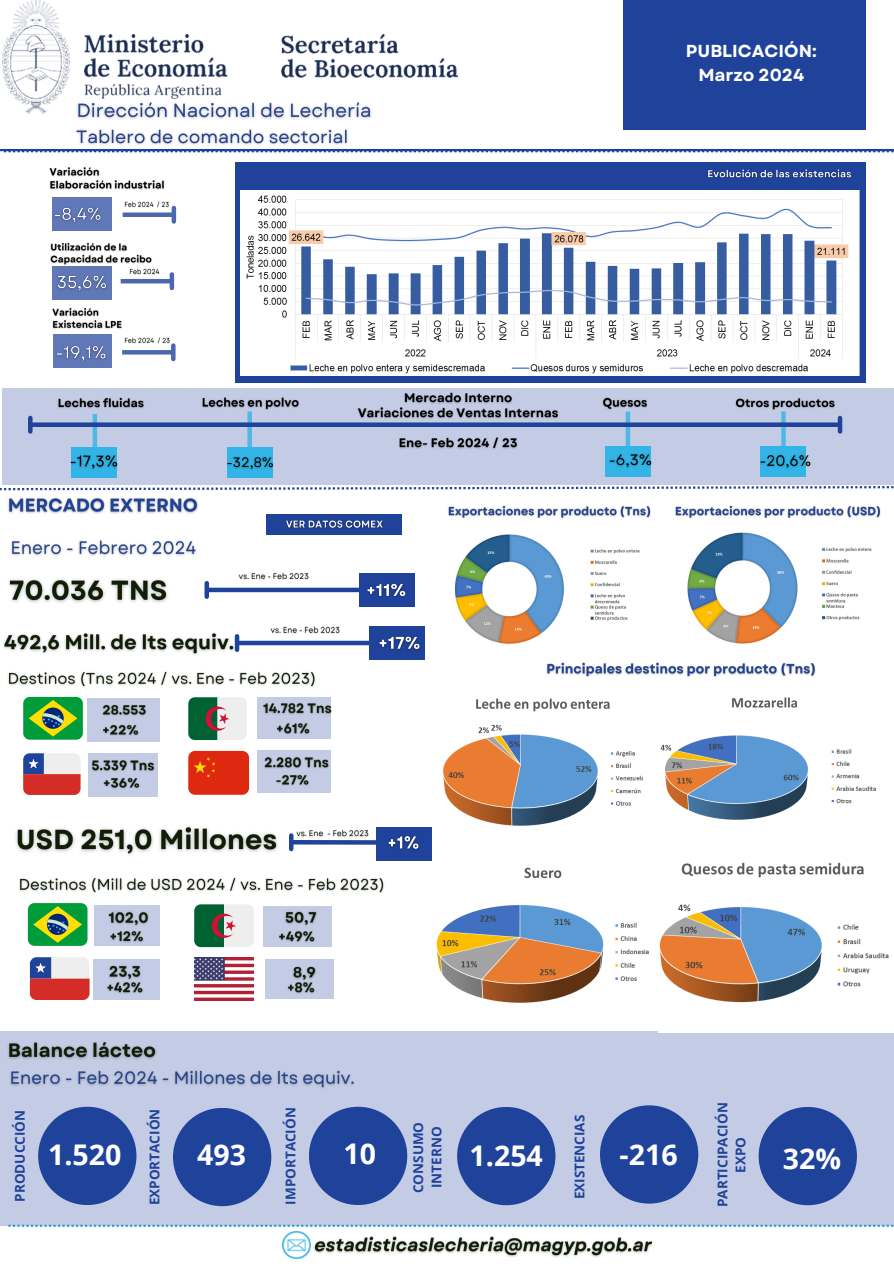
<style>
.page{position:relative;width:894px;height:1264px;background:#fff}
.page>*{position:absolute;margin:0;border:0;box-sizing:border-box;transform-origin:0 0}
.t1{font:700 28.5px "Open Sans";color:#fff}
.t2{font:700 17.4px/23.5px "Garet";color:#fff;text-align:center}
.t3{font:700 13.5px/18px "Open Sans";color:#1f429b;text-align:center}
</style>
<div class="page">
<div style="left:235px;top:162px;width:630px;height:221px;background:#1f429b"></div>
<svg style="left:8px;top:1225px;width:885px;height:1px"></svg>
<img style="left:282px;top:1231px;width:28px;height:26px">
<div style="left:2px;top:388px;width:891px;height:97px;background:#c3cce4"></div>
<img style="left:8px;top:579px;width:160px;height:24px">
<div style="left:87px;top:697px;width:72px;height:44px;background:#c3cce4"></div>
<div style="left:257px;top:697px;width:73px;height:41px;background:#c3cce4"></div>
<div style="left:88px;top:753px;width:70px;height:43px;background:#c3cce4"></div>
<img style="left:8px;top:498px;width:190px;height:16px">
<div style="left:257px;top:750px;width:73px;height:43px;background:#c3cce4"></div>
<div style="left:208px;top:587px;width:151px;height:5px;background:#1f429b"></div>
<div style="left:204px;top:583px;width:5px;height:13px;background:#1f429b"></div>
<div style="left:623px;top:0;width:241px;height:129px;background:#1f429b"></div>
<div style="left:52px;top:197px;width:60px;height:33px;background:#6078b8"></div>
<div style="left:54px;top:334px;width:58px;height:34px;background:#6078b8"></div>
<div style="left:72px;top:447px;width:45px;height:30px;background:#32b4e6"></div>
<img style="left:70px;top:450px;width:48px;height:24px">
<div style="left:227px;top:447px;width:45px;height:30px;background:#32b4e6"></div>
<div style="left:605px;top:446px;width:45px;height:30px;background:#32b4e6"></div>
<div style="left:760px;top:446px;width:45px;height:30px;background:#32b4e6"></div>
<div style="left:52px;top:266px;width:60px;height:34px;background:#6078b8"></div>
<hr style="left:0;top:149px;width:893px;height:2px;background:#1f429b">
<div style="left:123px;top:212px;width:50px;height:5px;background:#4b67af"></div>
<div style="left:171px;top:208px;width:5px;height:13px;background:#4b67af"></div>
<hr style="left:121px;top:279px;width:50px;height:4px;background:#4b67af">
<div style="left:169px;top:274px;width:5px;height:14px;background:#4b67af"></div>
<hr style="left:122px;top:350px;width:50px;height:4px;background:#4b67af">
<hr style="left:171px;top:345px;width:4px;height:14px;background:#4b67af">
<svg style="left:4px;top:151px;width:889px;height:1px"></svg>
<div style="left:247px;top:411px;width:5px;height:38px;background:#4fb8e5"></div>
<div style="left:243px;top:448px;width:13px;height:5px;background:#32b4e6"></div>
<svg style="left:93px;top:414px;width:4px;height:37px"></svg>
<hr style="left:88px;top:451px;width:14px;height:4px;background:#32b4e6">
<svg style="left:781px;top:413px;width:4px;height:33px"></svg>
<svg style="left:625px;top:413px;width:5px;height:33px"></svg>
<div style="left:31px;top:422px;width:807px;height:5px;background:#1f429b"></div>
<div style="left:28px;top:418px;width:5px;height:13px;background:#1f429b"></div>
<div style="left:837px;top:418px;width:5px;height:13px;background:#1f429b"></div>
<svg style="left:188px;top:697px;width:59px;height:43px;background:#86a18f"></svg>
<svg style="left:23px;top:753px;width:58px;height:42px;background:#c17681"></svg>
<div style="left:266px;top:514px;width:135px;height:20px;background:#1f429b"></div>
<div style="left:359px;top:573px;width:55px;height:33px;background:#1f429b"></div>
<img style="left:77px;top:113px;width:295px;height:6px">
<img style="left:3px;top:1px;width:454px;height:112px">
<svg style="left:0;top:486px;width:893px;height:4px"></svg>
<div style="left:0;top:1031px;width:893px;height:194px;background:#c3cce4"></div>
<div style="left:38px;top:1106px;width:98px;height:98px;background:#1f429b;border-radius:50%"></div>
<div style="left:173px;top:1107px;width:98px;height:99px;background:#1f429b;border-radius:50%"></div>
<div style="left:309px;top:1106px;width:98px;height:98px;background:#1f429b;border-radius:50%"></div>
<div style="left:457px;top:1106px;width:98px;height:99px;background:#1f429b;border-radius:50%"></div>
<div style="left:599px;top:1105px;width:99px;height:98px;background:#1f429b;border-radius:50%"></div>
<div style="left:758px;top:1106px;width:98px;height:99px;background:#1f429b;border-radius:50%"></div>
<img style="left:3px;top:633px;width:236px;height:22px">
<img style="left:15px;top:826px;width:263px;height:29px">
<svg style="left:293px;top:840px;width:83px;height:4px"></svg>
<hr style="left:289px;top:835px;width:4px;height:14px;background:#1f429b">
<img style="left:443px;top:698px;width:200px;height:128px">
<img style="left:412px;top:860px;width:237px;height:143px">
<img style="left:658px;top:862px;width:235px;height:170px">
<div style="left:376px;top:826px;width:56px;height:34px;background:#1f429b"></div>
<div style="left:238px;top:640px;width:131px;height:5px;background:#1f429b"></div>
<hr style="left:235px;top:636px;width:4px;height:13px;background:#1f429b">
<div style="left:369px;top:626px;width:55px;height:33px;background:#1f429b"></div>
<div style="left:28px;top:903px;width:59px;height:42px;background:#009b3a;border-radius:7px"></div>
<svg style="left:33px;top:906px;width:49px;height:36px"></svg>
<div style="left:95px;top:904px;width:65px;height:41px;background:#c3cce4"></div>
<svg style="left:194px;top:904px;width:60px;height:43px;background:#85a08f"></svg>
<div style="left:263px;top:906px;width:69px;height:41px;background:#c3cce4"></div>
<svg style="left:30px;top:957px;width:59px;height:43px;background:#c1747f"></svg>
<div style="left:94px;top:959px;width:66px;height:41px;background:#c3cce4"></div>
<img style="left:194px;top:957px;width:60px;height:43px">
<img style="left:102px;top:704px;width:44px;height:12px">
<div style="left:23px;top:697px;width:60px;height:42px;background:#009b3a;border-radius:7px"></div>
<svg style="left:29px;top:700px;width:48px;height:36px"></svg>
<div style="left:265px;top:959px;width:69px;height:40px;background:#c3cce4"></div>
<img style="left:455px;top:534px;width:185px;height:110px">
<img style="left:687px;top:532px;width:185px;height:112px">
<div style="left:188px;top:751px;width:61px;height:43px;background:#de2910;border-radius:7px"></div>
<svg style="left:194px;top:757px;width:21px;height:20px"></svg>
<img style="left:660px;top:697px;width:216px;height:123px">
<img style="left:241px;top:191px;width:617px;height:184px">
<img style="left:296px;top:829px;width:73px;height:8px">
<img style="left:388px;top:835px;width:31px;height:15px">
<img style="left:19px;top:877px;width:365px;height:16px">
<img style="left:129px;top:268px;width:31px;height:7px">
<img style="left:49px;top:167px;width:116px;height:23px">
<img style="left:50px;top:242px;width:102px;height:23px">
<img style="left:52px;top:308px;width:70px;height:21px">
<img style="left:124px;top:337px;width:46px;height:7px">
<img style="left:58px;top:397px;width:86px;height:11px">
<img style="left:202px;top:397px;width:97px;height:16px">
<img style="left:602px;top:397px;width:46px;height:16px">
<img style="left:735px;top:398px;width:100px;height:15px">
<img style="left:11px;top:540px;width:185px;height:16px">
<img style="left:367px;top:583px;width:39px;height:14px">
<img style="left:448px;top:505px;width:203px;height:14px">
<img style="left:8px;top:671px;width:308px;height:16px">
<img style="left:103px;top:724px;width:36px;height:12px">
<img style="left:263px;top:698px;width:69px;height:20px">
<img style="left:276px;top:723px;width:34px;height:12px">
<img style="left:91px;top:760px;width:64px;height:12px">
<img style="left:103px;top:777px;width:37px;height:12px">
<img style="left:264px;top:752px;width:67px;height:20px">
<img style="left:272px;top:770px;width:42px;height:16px">
<img style="left:238px;top:572px;width:71px;height:8px">
<img style="left:54px;top:207px;width:47px;height:16px">
<img style="left:124px;top:201px;width:45px;height:7px">
<img style="left:53px;top:339px;width:53px;height:28px">
<img style="left:227px;top:452px;width:47px;height:22px">
<img style="left:609px;top:449px;width:43px;height:24px">
<img style="left:760px;top:451px;width:51px;height:22px">
<img style="left:354px;top:392px;width:208px;height:57px">
<img style="left:76px;top:129px;width:272px;height:16px">
<img style="left:707px;top:169px;width:145px;height:10px">
<img style="left:285px;top:520px;width:98px;height:9px">
<img style="left:314px;top:1236px;width:339px;height:21px">
<img style="left:57px;top:275px;width:50px;height:16px">
<img style="left:8px;top:1042px;width:149px;height:17px">
<img style="left:10px;top:1070px;width:344px;height:18px">
<img style="left:379px;top:636px;width:41px;height:15px">
<img style="left:270px;top:626px;width:70px;height:8px">
<img style="left:675px;top:505px;width:206px;height:14px">
<img style="left:108px;top:911px;width:41px;height:15px">
<img style="left:107px;top:931px;width:40px;height:15px">
<img style="left:285px;top:911px;width:32px;height:15px">
<img style="left:279px;top:931px;width:36px;height:12px">
<img style="left:107px;top:985px;width:36px;height:9px">
<img style="left:109px;top:965px;width:32px;height:20px">
<img style="left:293px;top:966px;width:23px;height:11px">
<img style="left:288px;top:977px;width:27px;height:17px">
<img style="left:546px;top:662px;width:270px;height:16px">
<p class="t2" style="left:685px;top:39px;width:132px">PUBLICACIÓN:<br>Marzo 2024</p>
<p class="t3" style="left:409px;top:1193px;width:73px;rotate:-90deg">CONSUMO<br>INTERNO</p>
<p class="t3" style="left:570px;top:1199px;width:86px;rotate:-90deg">EXISTENCIAS</p>
<p class="t3" style="left:713px;top:1206px;width:106px;rotate:-90deg">PARTICIPACIÓN</p>
<p class="t3" style="left:10px;top:1201px;width:93px;rotate:-90deg">PRODUCCIÓN</p>
<p class="t3" style="left:145px;top:1205px;width:98px;rotate:-90deg">EXPORTACIÓN</p>
<p class="t3" style="left:281px;top:1204px;width:99px;rotate:-90deg">IMPORTACIÓN</p>
<p class="t1" style="left:48px;top:1134px;width:75px">1.520</p>
<p class="t3" style="left:731px;top:1172px;width:37px;rotate:-90deg">EXPO</p>
<h2 class="t1" style="left:197px;top:1134px;width:50px">493</h2>
<p class="t1" style="left:343px;top:1133px;width:34px">10</p>
<h2 class="t1" style="left:469px;top:1135px;width:75px">1.254</h2>
<p class="t1" style="left:619px;top:1134px;width:59px">-216</p>
<p class="t1" style="left:782px;top:1138px;width:60px">32%</p>
</div>
